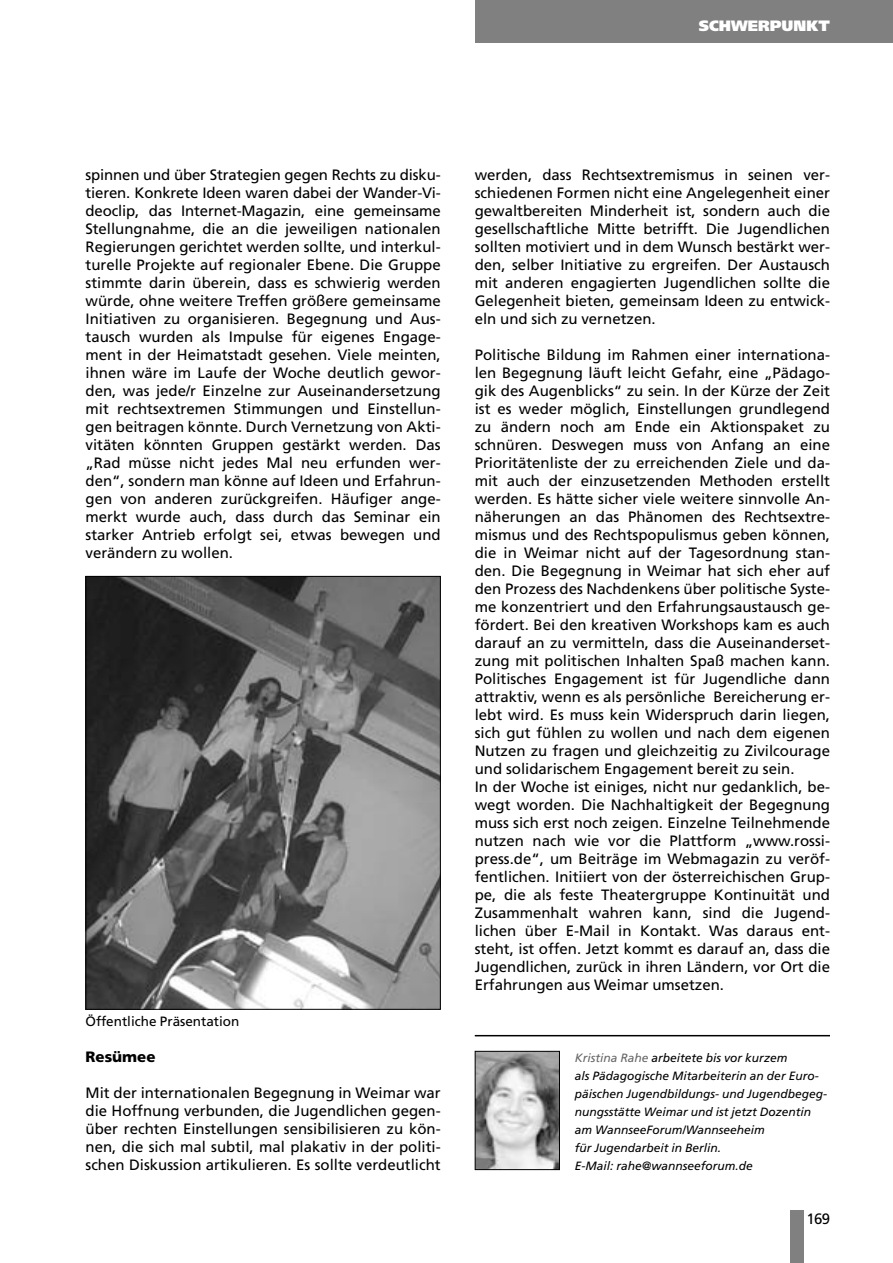
<style>
.page{position:relative;width:893px;height:1263px;background:#fff}
.page>*{position:absolute;margin:0;border:0;box-sizing:border-box;transform-origin:0 0}
.t1{font:15px/18px "Frutiger";color:#000;text-align:justify}
.t2{font:900 15px "Frutiger";color:#fff}
.t3{font:900 15px "Frutiger";color:#000}
.t4{font:13.5px "Frutiger";color:#000}
.t5{font:italic 12px/18px "Frutiger";color:#000}
.s1{color:#666}
</style>
<div class="page">
<div style="left:789px;top:1210px;width:14px;height:53px;background:#808080"></div>
<div style="left:475px;top:0;width:417px;height:43px;background:#808080"></div>
<img style="left:87px;top:578px;width:351px;height:430px">
<div style="left:85px;top:576px;width:355px;height:434px;border:1px solid #000"></div>
<img style="left:477px;top:1053px;width:81px;height:115px">
<div style="left:475px;top:1051px;width:85px;height:119px;border:1px solid #000"></div>
<hr style="left:475px;top:1035px;width:355px;height:1px;background:#000">
<p class="t2" style="left:698px;top:20px;width:133px">SCHWERPUNKT</p>
<p class="t1" style="left:85px;top:167px;width:357px">spinnen und über Strategien gegen Rechts zu disku&shy;tieren. Konkrete Ideen waren dabei der Wander-Vi&shy;deoclip, das Internet-Magazin, eine gemeinsame Stellungnahme, die an die jeweiligen nationalen Regierungen gerichtet werden sollte, und interkul&shy;turelle Projekte auf regionaler Ebene. Die Gruppe stimmte darin überein, dass es schwierig werden würde, ohne weitere Treffen größere gemeinsame Initiativen zu organisieren. Begegnung und Aus&shy;tausch wurden als Impulse für eigenes Engage&shy;ment in der Heimatstadt gesehen. Viele meinten, ihnen wäre im Laufe der Woche deutlich gewor&shy;den, was jede/r Einzelne zur Auseinandersetzung mit rechtsextremen Stimmungen und Einstellun&shy;gen beitragen könnte. Durch Vernetzung von Akti&shy;vitäten könnten Gruppen gestärkt werden. Das „Rad müsse nicht jedes Mal neu erfunden wer&shy;den“, sondern man könne auf Ideen und Erfahrun&shy;gen von anderen zurückgreifen. Häufiger ange&shy;merkt wurde auch, dass durch das Seminar ein starker Antrieb erfolgt sei, etwas bewegen und verändern zu wollen.</p>
<p class="t4" style="left:85px;top:1016px;width:155px">Öffentliche Präsentation</p>
<p class="t3" style="left:85px;top:1051px;width:71px">Resümee</p>
<p class="t1" style="left:85px;top:1085px;width:357px">Mit der internationalen Begegnung in Weimar war die Hoffnung verbunden, die Jugendlichen gegen&shy;über rechten Einstellungen sensibilisieren zu kön&shy;nen, die sich mal subtil, mal plakativ in der politi&shy;schen Diskussion artikulieren. Es sollte verdeutlicht</p>
<p class="t1" style="left:475px;top:167px;width:357px">werden, dass Rechtsextremismus in seinen ver&shy;schiedenen Formen nicht eine Angelegenheit einer gewaltbereiten Minderheit ist, sondern auch die gesellschaftliche Mitte betrifft. Die Jugendlichen sollten motiviert und in dem Wunsch bestärkt wer&shy;den, selber Initiative zu ergreifen. Der Austausch mit anderen engagierten Jugendlichen sollte die Gelegenheit bieten, gemeinsam Ideen zu entwick&shy;eln und sich zu vernetzen.</p>
<p class="t1" style="left:475px;top:347px;width:357px;text-align:left">Politische Bildung im Rahmen einer internationa&shy;len Begegnung läuft leicht Gefahr, eine „Pädago&shy;gik des Augenblicks“ zu sein. In der Kürze der Zeit ist es weder möglich, Einstellungen grundlegend zu ändern noch am Ende ein Aktionspaket zu schnüren. Deswegen muss von Anfang an eine Prioritätenliste der zu erreichenden Ziele und da&shy;mit auch der einzusetzenden Methoden erstellt werden. Es hätte sicher viele weitere sinnvolle An&shy;näherungen an das Phänomen des Rechtsextre&shy;mismus und des Rechtspopulismus geben können, die in Weimar nicht auf der Tagesordnung stan&shy;den. Die Begegnung in Weimar hat sich eher auf den Prozess des Nachdenkens über politische Syste&shy;me konzentriert und den Erfahrungsaustausch ge&shy;fördert. Bei den kreativen Workshops kam es auch darauf an zu vermitteln, dass die Auseinanderset&shy;zung mit politischen Inhalten Spaß machen kann.<br>Politisches Engagement ist für Jugendliche dann attraktiv, wenn es als persönliche Bereicherung er&shy;lebt wird. Es muss kein Widerspruch darin liegen, sich gut fühlen zu wollen und nach dem eigenen Nutzen zu fragen und gleichzeitig zu Zivilcourage und solidarischem Engagement bereit zu sein.<br>In der Woche ist einiges, nicht nur gedanklich, be&shy;wegt worden. Die Nachhaltigkeit der Begegnung muss sich erst noch zeigen. Einzelne Teilnehmende nutzen nach wie vor die Plattform „www.rossi&shy;press.de“, um Beiträge im Webmagazin zu veröf&shy;fentlichen. Initiiert von der österreichischen Grup&shy;pe, die als feste Theatergruppe Kontinuität und Zusammenhalt wahren kann, sind die Jugend&shy;lichen über E-Mail in Kontakt. Was daraus ent&shy;steht, ist offen. Jetzt kommt es darauf an, dass die Jugendlichen, zurück in ihren Ländern, vor Ort die Erfahrungen aus Weimar umsetzen.</p>
<p class="t5" style="left:575px;top:1050px;width:254px"><span class="s1">Kristina Rahe</span> arbeitete bis vor kurzem<br>als Pädagogische Mitarbeiterin an der Euro&shy;päischen Jugendbildungs- und Jugendbegeg&shy;nungsstätte Weimar und ist jetzt Dozentin am WannseeForum/Wannseeheim<br>für Jugendarbeit in Berlin.<br>E-Mail: rahe@wannseeforum.de</p>
<p class="t1" style="left:806px;top:1211px;width:25px">169</p>
</div>
